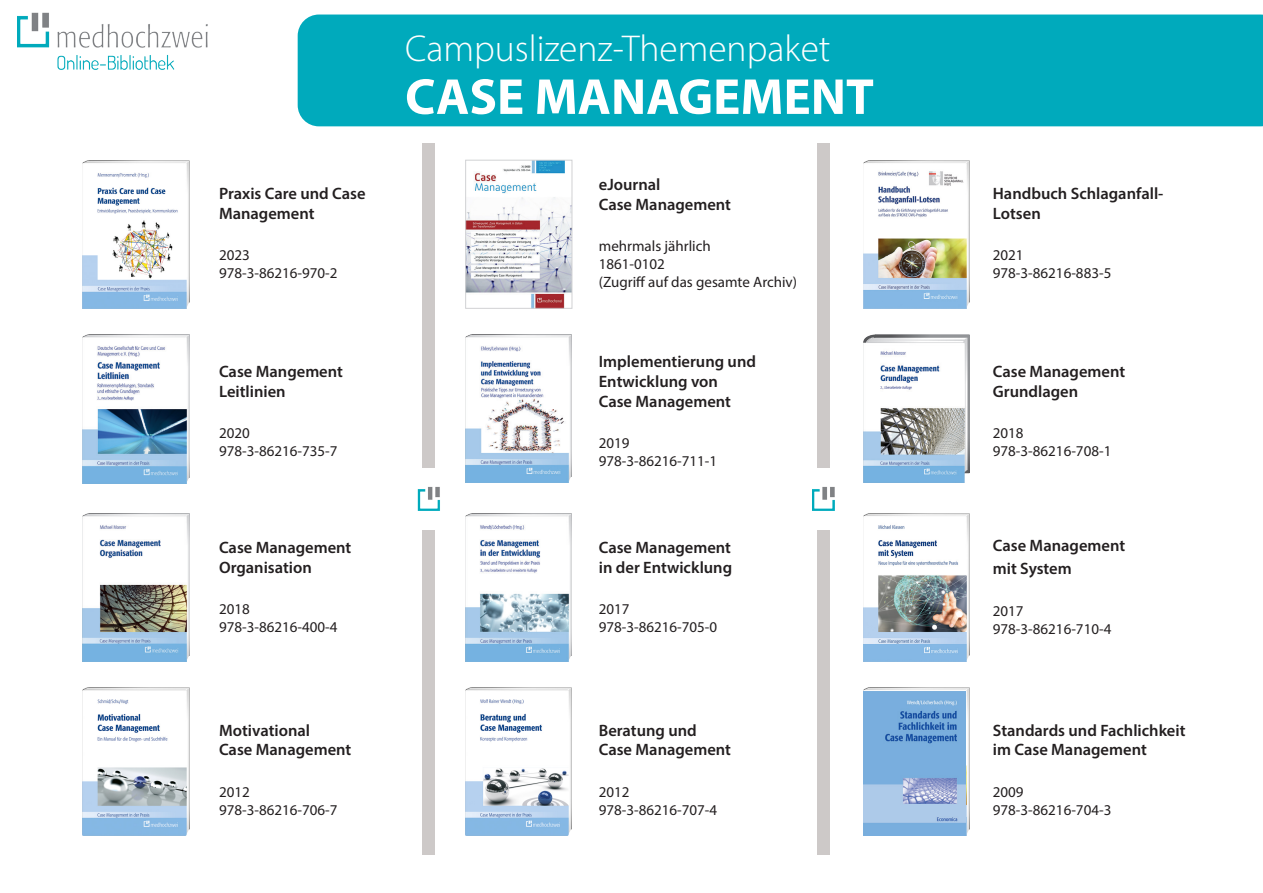
<style>
.page{position:relative;width:1263px;height:893px;background:#fff}
.page>*{position:absolute;margin:0;border:0;box-sizing:border-box;transform-origin:0 0}
.t1{font:700 51px "Myriad Pro";color:#fff}
.t2{font:300 37.5px "Myriad Pro";color:#fff}
.t3{font:600 16.5px/19.8px "Myriad Pro";color:#231f20}
.t4{font:15px/18px "Myriad Pro";color:#231f20}
</style>
<div class="page">
<div style="left:298px;top:15px;width:965px;height:111px;background:#00aabc"></div>
<img style="left:83px;top:160px;width:106px;height:148px">
<img style="left:467px;top:162px;width:103px;height:145px">
<div style="left:465px;top:160px;width:107px;height:149px;border:1px solid #d1d2d4"></div>
<img style="left:863px;top:160px;width:106px;height:148px">
<img style="left:466px;top:334px;width:106px;height:149px">
<img style="left:863px;top:334px;width:106px;height:149px">
<img style="left:83px;top:513px;width:106px;height:149px">
<img style="left:466px;top:513px;width:106px;height:149px">
<img style="left:863px;top:513px;width:106px;height:149px">
<img style="left:83px;top:688px;width:106px;height:148px">
<img style="left:466px;top:688px;width:106px;height:148px">
<img style="left:17px;top:13px;width:191px;height:57px">
<img style="left:82px;top:334px;width:107px;height:149px">
<img style="left:863px;top:688px;width:106px;height:148px">
<img style="left:863px;top:692px;width:103px;height:143px">
<div style="left:423px;top:143px;width:12px;height:325px;background:#cdc9c8"></div>
<img style="left:418px;top:487px;width:22px;height:24px">
<div style="left:423px;top:530px;width:12px;height:325px;background:#cdc9c8"></div>
<div style="left:817px;top:143px;width:12px;height:325px;background:#cdc9c8"></div>
<img style="left:812px;top:487px;width:23px;height:24px">
<div style="left:817px;top:530px;width:12px;height:325px;background:#cdc9c8"></div>
<p class="t3" style="left:219px;top:183px;width:148px">Praxis Care und Case<br>Management</p>
<p class="t4" style="left:219px;top:246px;width:32px">2023</p>
<p class="t4" style="left:219px;top:264px;width:120px">978-3-86216-970-2</p>
<p class="t3" style="left:219px;top:361px;width:125px">Case Mangement<br>Leitlinien</p>
<p class="t4" style="left:219px;top:424px;width:32px">2020</p>
<p class="t4" style="left:219px;top:442px;width:120px">978-3-86216-735-7</p>
<p class="t3" style="left:219px;top:537px;width:134px">Case Management<br>Organisation</p>
<p class="t4" style="left:219px;top:600px;width:32px">2018</p>
<p class="t4" style="left:219px;top:618px;width:120px">978-3-86216-400-4</p>
<p class="t3" style="left:219px;top:720px;width:134px">Motivational<br>Case Management</p>
<p class="t4" style="left:219px;top:782px;width:32px">2012</p>
<p class="t4" style="left:219px;top:800px;width:120px">978-3-86216-706-7</p>
<p class="t2" style="left:405px;top:26px;width:427px">Campuslizenz-Themenpaket</p>
<p class="t1" style="left:405px;top:63px;width:470px">CASE MANAGEMENT</p>
<p class="t3" style="left:599px;top:174px;width:134px">eJournal<br>Case Management</p>
<p class="t4" style="left:599px;top:237px;width:113px">mehrmals jährlich</p>
<p class="t4" style="left:599px;top:255px;width:200px">1861-0102<br>(Zugriff auf das gesamte Archiv)</p>
<p class="t3" style="left:599px;top:351px;width:159px">Implementierung und<br>Entwicklung von<br>Case Management</p>
<p class="t4" style="left:599px;top:434px;width:32px">2019</p>
<p class="t4" style="left:599px;top:452px;width:120px">978-3-86216-711-1</p>
<p class="t3" style="left:599px;top:537px;width:135px">Case Management in der Entwicklung</p>
<p class="t4" style="left:599px;top:600px;width:32px">2017</p>
<p class="t4" style="left:599px;top:618px;width:120px">978-3-86216-705-0</p>
<p class="t3" style="left:599px;top:720px;width:134px">Beratung und<br>Case Management</p>
<p class="t4" style="left:599px;top:782px;width:32px">2012</p>
<p class="t4" style="left:599px;top:800px;width:120px">978-3-86216-707-4</p>
<p class="t3" style="left:993px;top:183px;width:172px">Handbuch Schlaganfall-<br>Lotsen</p>
<p class="t4" style="left:993px;top:246px;width:32px">2021</p>
<p class="t4" style="left:993px;top:264px;width:120px">978-3-86216-883-5</p>
<p class="t3" style="left:993px;top:361px;width:134px">Case Management<br>Grundlagen</p>
<p class="t4" style="left:993px;top:424px;width:32px">2018</p>
<p class="t4" style="left:993px;top:442px;width:120px">978-3-86216-708-1</p>
<p class="t3" style="left:993px;top:533px;width:134px;line-height:23.4px">Case Management mit System</p>
<p class="t4" style="left:993px;top:601px;width:32px">2017</p>
<p class="t4" style="left:993px;top:619px;width:120px">978-3-86216-710-4</p>
<p class="t3" style="left:993px;top:720px;width:194px">Standards und Fachlichkeit im Case Management</p>
<p class="t4" style="left:993px;top:782px;width:32px">2009</p>
<p class="t4" style="left:993px;top:800px;width:120px">978-3-86216-704-3</p>
</div>
